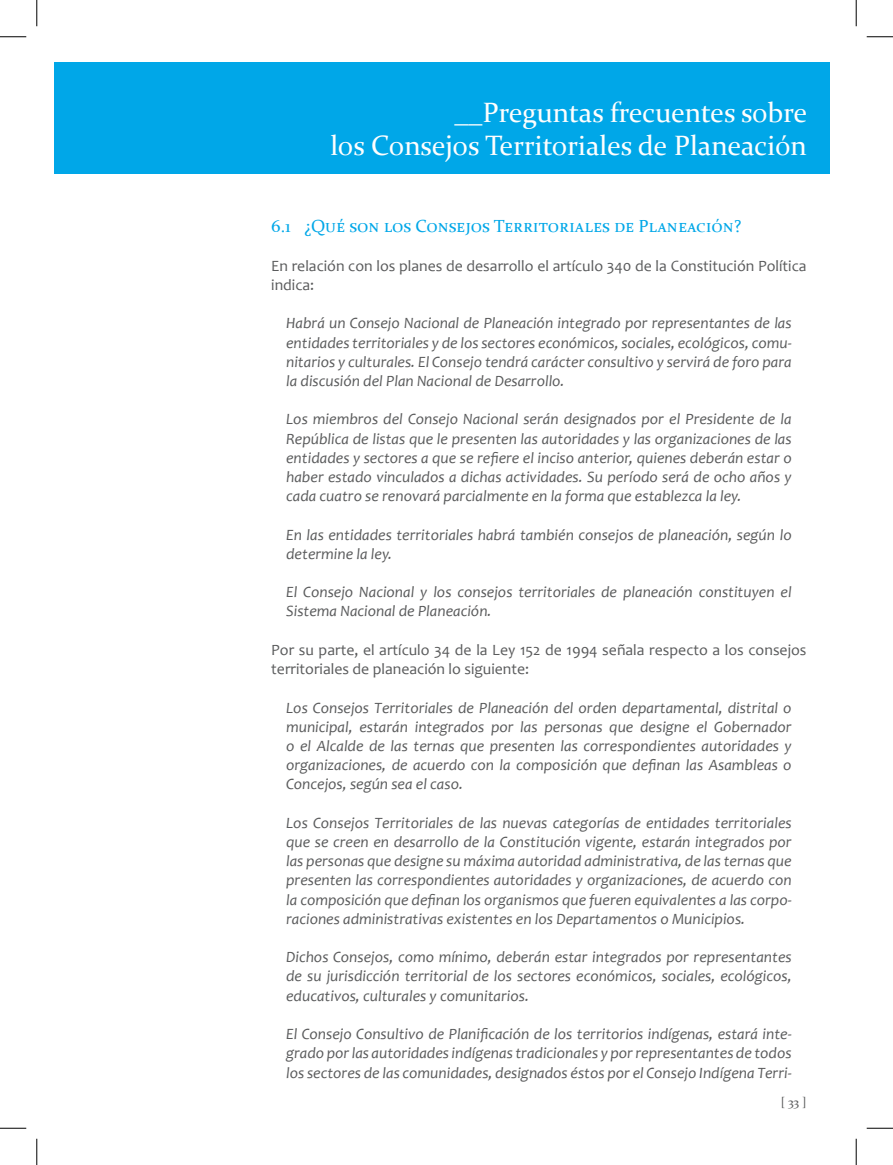
<style>
.page{position:relative;width:893px;height:1165px;background:#fff}
.page>*{position:absolute;margin:0;border:0;box-sizing:border-box;transform-origin:0 0}
.t1{font:28px/33.2px "Constantia";color:#fefefe;text-align:right}
.t2{font:17.5px "Constantia";letter-spacing:.055em;color:#00a7e8}
.t3{font:italic 15.75px/19.2px "Candara";color:#5a5b5c;text-align:justify}
.t4{font:15.75px/19.2px "Candara";color:#5a5b5c}
.t5{font:12.25px "Constantia";color:#5a5b5c}
</style>
<div class="page">
<div style="left:54px;top:63px;width:774px;height:111px;background:#00a7e8"></div>
<svg style="left:0;top:36px;width:26px;height:1px"></svg>
<svg style="left:866px;top:36px;width:26px;height:1px"></svg>
<svg style="left:0;top:1128px;width:26px;height:1px"></svg>
<svg style="left:866px;top:1128px;width:26px;height:1px"></svg>
<svg style="left:36px;top:0;width:1px;height:26px"></svg>
<svg style="left:36px;top:1139px;width:1px;height:26px"></svg>
<svg style="left:855px;top:0;width:1px;height:26px"></svg>
<svg style="left:855px;top:1139px;width:1px;height:26px"></svg>
<h1 class="t1" style="left:330px;top:95px;width:478px">__Preguntas frecuentes sobre<br>los Consejos Territoriales de Planeación</h1>
<p class="t2" style="left:271px;top:214px;width:471px">6.1 ¿Qué son los Consejos Territoriales de Planeación?</p>
<p class="t4" style="left:271px;top:256px;width:536px">En relación con los planes de desarrollo el artículo 340 de la Constitución Política indica:</p>
<p class="t3" style="left:286px;top:314px;width:506px">Habrá un Consejo Nacional de Planeación integrado por representantes de las entidades territoriales y de los sectores económicos, sociales, ecológicos, comu&shy;nitarios y culturales. El Consejo tendrá carácter consultivo y servirá de foro para la discusión del Plan Nacional de Desarrollo.</p>
<p class="t3" style="left:286px;top:410px;width:506px">Los miembros del Consejo Nacional serán designados por el Presidente de la República de listas que le presenten las autoridades y las organizaciones de las entidades y sectores a que se refiere el inciso anterior, quienes deberán estar o haber estado vinculados a dichas actividades. Su período será de ocho años y cada cuatro se renovará parcialmente en la forma que establezca la ley.</p>
<p class="t3" style="left:286px;top:525px;width:506px">En las entidades territoriales habrá también consejos de planeación, según lo determine la ley.</p>
<p class="t3" style="left:286px;top:582px;width:506px">El Consejo Nacional y los consejos territoriales de planeación constituyen el<br>Sistema Nacional de Planeación.</p>
<p class="t4" style="left:271px;top:640px;width:536px">Por su parte, el artículo 34 de la Ley 152 de 1994 señala respecto a los consejos territoriales de planeación lo siguiente:</p>
<p class="t3" style="left:286px;top:698px;width:506px">Los Consejos Territoriales de Planeación del orden departamental, distrital o municipal, estarán integrados por las personas que designe el Gobernador o el Alcalde de las ternas que presenten las correspondientes autoridades y organizaciones, de acuerdo con la composición que definan las Asambleas o Concejos, según sea el caso.</p>
<p class="t3" style="left:286px;top:813px;width:506px">Los Consejos Territoriales de las nuevas categorías de entidades territoriales que se creen en desarrollo de la Constitución vigente, estarán integrados por las personas que designe su máxima autoridad administrativa, de las ternas que presenten las correspondientes autoridades y organizaciones, de acuerdo con la composición que definan los organismos que fueren equivalentes a las corpo&shy;raciones administrativas existentes en los Departamentos o Municipios.</p>
<p class="t3" style="left:286px;top:947px;width:507px">Dichos Consejos, como mínimo, deberán estar integrados por representantes de su jurisdicción territorial de los sectores económicos, sociales, ecológicos, educativos, culturales y comunitarios.</p>
<p class="t3" style="left:286px;top:1024px;width:506px">El Consejo Consultivo de Planificación de los territorios indígenas, estará inte&shy;grado por las autoridades indígenas tradicionales y por representantes de todos los sectores de las comunidades, designados éstos por el Consejo Indígena Terri-</p>
<p class="t5" style="left:780px;top:1093px;width:27px">[ 33 ]</p>
</div>
